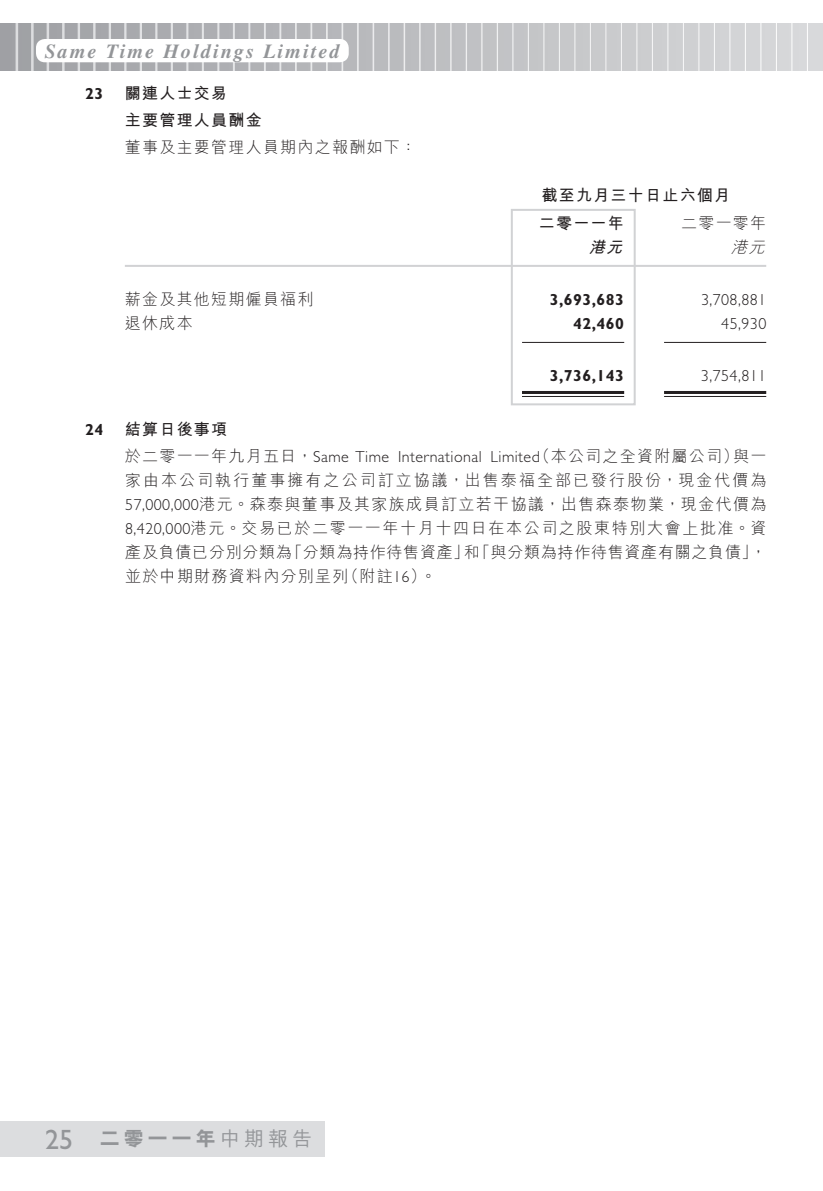
<style>
.page{position:relative;width:823px;height:1191px;background:#fff}
.page>*{position:absolute;margin:0;border:0;box-sizing:border-box;transform-origin:0 0}
.t1{font:28px "Gill Sans Std";color:#939598}
.t2{font:italic 700 20px "Times LT Std";letter-spacing:.105em;color:#939598}
.t3{font:800 20px "M Hei HK";letter-spacing:.2em;color:#939598}
.t4{font:300 16px "M Hei HK";letter-spacing:.08em;color:#231f20}
.t5{font:300 16px "Gill Sans Std";letter-spacing:.03em;color:#231f20}
.t6{font:300 16px "M Hei HK";letter-spacing:.1em;color:#231f20}
.t7{font:300 16px "M Hei HK";letter-spacing:.045em;color:#231f20}
.t8{font:700 16px "M Hei HK";letter-spacing:.08em;color:#231f20}
.t9{font:300 16px "M Hei HK";letter-spacing:.125em;color:#231f20}
.t10{font:700 16px "Gill Sans Std";letter-spacing:.03em;color:#231f20}
.t11{font:italic 300 16px "M Hei HK";color:#231f20}
.t12{font:italic 700 16px "M Hei HK";color:#231f20}
.s1{font-family:"Gill Sans Std"}
.s2{font-weight:500}
</style>
<div class="page">
<svg style="left:0;top:23px;width:822px;height:47px;background:#c1c2c5"></svg>
<hr style="left:806px;top:23px;width:1px;height:47px;background:#fff">
<hr style="left:791px;top:23px;width:1px;height:47px;background:#fefefe">
<hr style="left:775px;top:23px;width:1px;height:47px;background:#fdfdfd">
<hr style="left:760px;top:23px;width:1px;height:47px;background:#fdfdfd">
<hr style="left:744px;top:23px;width:1px;height:47px;background:#fcfcfc">
<hr style="left:729px;top:23px;width:1px;height:47px;background:#fbfbfb">
<hr style="left:713px;top:23px;width:1px;height:47px;background:#fafafa">
<hr style="left:698px;top:23px;width:1px;height:47px;background:#fafafa">
<hr style="left:682px;top:23px;width:1px;height:47px;background:#f9f9f9">
<hr style="left:667px;top:23px;width:1px;height:47px;background:#f8f8f9">
<hr style="left:651px;top:23px;width:1px;height:47px;background:#f8f8f9">
<hr style="left:636px;top:23px;width:1px;height:47px;background:#f7f7f8">
<hr style="left:620px;top:23px;width:1px;height:47px;background:#f6f6f7">
<hr style="left:605px;top:23px;width:1px;height:47px;background:#f5f5f6">
<hr style="left:589px;top:23px;width:1px;height:47px;background:#f5f5f6">
<hr style="left:574px;top:23px;width:1px;height:47px;background:#f4f5f5">
<hr style="left:558px;top:23px;width:1px;height:47px;background:#f3f4f4">
<hr style="left:543px;top:23px;width:1px;height:47px;background:#f2f3f4">
<hr style="left:527px;top:23px;width:1px;height:47px;background:#f1f2f3">
<hr style="left:512px;top:23px;width:1px;height:47px;background:#f1f2f3">
<hr style="left:496px;top:23px;width:1px;height:47px;background:#f0f1f2">
<hr style="left:481px;top:23px;width:1px;height:47px;background:#f0f0f1">
<hr style="left:465px;top:23px;width:2px;height:47px;background:#efeff0">
<hr style="left:450px;top:23px;width:1px;height:47px;background:#efeff0">
<hr style="left:434px;top:23px;width:2px;height:47px;background:#eeeeef">
<hr style="left:419px;top:23px;width:1px;height:47px;background:#ededee">
<hr style="left:403px;top:23px;width:2px;height:47px;background:#ededee">
<hr style="left:388px;top:23px;width:1px;height:47px;background:#ececee">
<hr style="left:372px;top:23px;width:2px;height:47px;background:#ebebed">
<hr style="left:357px;top:23px;width:1px;height:47px;background:#eaebec">
<hr style="left:341px;top:23px;width:2px;height:47px;background:#eaebec">
<hr style="left:326px;top:23px;width:1px;height:47px;background:#e9eaeb">
<hr style="left:310px;top:23px;width:2px;height:47px;background:#e8e9ea">
<hr style="left:295px;top:23px;width:1px;height:47px;background:#e7e8e9">
<hr style="left:279px;top:23px;width:2px;height:47px;background:#e6e7e9">
<hr style="left:264px;top:23px;width:2px;height:47px;background:#e6e7e9">
<hr style="left:248px;top:23px;width:2px;height:47px;background:#e5e6e8">
<hr style="left:233px;top:23px;width:2px;height:47px;background:#e4e5e7">
<hr style="left:217px;top:23px;width:2px;height:47px;background:#e3e4e6">
<hr style="left:202px;top:23px;width:2px;height:47px;background:#e3e4e6">
<hr style="left:186px;top:23px;width:2px;height:47px;background:#e2e3e5">
<hr style="left:171px;top:23px;width:2px;height:47px;background:#e1e2e4">
<hr style="left:155px;top:23px;width:2px;height:47px;background:#e1e2e4">
<hr style="left:140px;top:23px;width:2px;height:47px;background:#e1e2e4">
<hr style="left:124px;top:23px;width:2px;height:47px;background:#e0e1e3">
<hr style="left:109px;top:23px;width:2px;height:47px;background:#dfe0e2">
<hr style="left:93px;top:23px;width:2px;height:47px;background:#dfe0e2">
<hr style="left:78px;top:23px;width:2px;height:47px;background:#dedfe1">
<hr style="left:62px;top:23px;width:3px;height:47px;background:#dddee0">
<hr style="left:47px;top:23px;width:2px;height:47px;background:#dcdddf">
<hr style="left:31px;top:23px;width:3px;height:47px;background:#dcdddf">
<hr style="left:16px;top:23px;width:2px;height:47px;background:#dcdddf">
<div style="left:36px;top:39px;width:312px;height:23px;background:#fff;border-radius:9px"></div>
<div style="left:0;top:1121px;width:324px;height:35px;background:#dcdddf"></div>
<div style="left:510px;top:209px;width:125px;height:196px;border:2px solid #d1d2d4"></div>
<hr style="left:125px;top:265px;width:640px;height:2px;background:#d1d2d4">
<hr style="left:521px;top:342px;width:103px;height:1px;background:#231f20">
<hr style="left:663px;top:342px;width:102px;height:1px;background:#231f20">
<hr style="left:521px;top:391px;width:102px;height:3px;background:#231f20">
<hr style="left:521px;top:396px;width:102px;height:1px;background:#231f20">
<hr style="left:663px;top:391px;width:102px;height:3px;background:#231f20">
<hr style="left:663px;top:396px;width:102px;height:1px;background:#231f20">
<p class="t2" style="left:45px;top:39px;width:53px">Same</p>
<p class="t2" style="left:106px;top:39px;width:50px">Time</p>
<p class="t2" style="left:163px;top:39px;width:92px">Holdings</p>
<p class="t10" style="left:85px;top:84px;width:20px">23</p>
<p class="t8" style="left:125px;top:82px;width:104px">關連人士交易</p>
<p class="t2" style="left:263px;top:39px;width:78px">Limited</p>
<p class="t10" style="left:85px;top:420px;width:20px">24</p>
<p class="t8" style="left:125px;top:109px;width:138px">主要管理人員酬金</p>
<p class="t4" style="left:125px;top:136px;width:293px">董事及主要管理人員期內之報酬如下：</p>
<p class="t4" style="left:125px;top:288px;width:190px">薪金及其他短期僱員福利</p>
<p class="t4" style="left:125px;top:312px;width:69px">退休成本</p>
<p class="t8" style="left:125px;top:417px;width:104px">結算日後事項</p>
<p class="t8" style="left:541px;top:183px;width:190px">截至九月三十日止六個月</p>
<p class="t4" style="left:680px;top:212px;width:86px">二零一零年</p>
<p class="t8" style="left:538px;top:211px;width:86px">二零一一年</p>
<p class="t12" style="left:588px;top:235px;width:40px">港元</p>
<p class="t11" style="left:730px;top:236px;width:40px">港元</p>
<p class="t10" style="left:549px;top:290px;width:76px">3,693,683</p>
<p class="t5" style="left:700px;top:291px;width:67px">3,708,881</p>
<p class="t10" style="left:573px;top:314px;width:52px">42,460</p>
<p class="t5" style="left:720px;top:315px;width:47px">45,930</p>
<p class="t10" style="left:549px;top:366px;width:76px">3,736,143</p>
<p class="t5" style="left:700px;top:367px;width:67px">3,754,811</p>
<p class="t4" style="left:534px;top:445px;width:206px">（本公司之全資附屬公司）</p>
<p class="t4" style="left:125px;top:445px;width:265px">於二零一一年九月五日，<span class="s1">Same Time</span></p>
<p class="t9" style="left:125px;top:469px;width:642px">家由本公司執行董事擁有之公司訂立協議，出售泰福全部已發行股份，現金代價為</p>
<p class="t4" style="left:125px;top:493px;width:642px"><span class="s1">57,000,000</span>港元。森泰與董事及其家族成員訂立若干協議，出售森泰物業，現金代價為</p>
<p class="t6" style="left:125px;top:517px;width:642px"><span class="s1">8,420,000</span>港元。交易已於二零一一年十月十四日在本公司之股東特別大會上批准。資</p>
<p class="t7" style="left:286px;top:541px;width:481px">「分類為持作待售資產」「與分類為持作待售資產有關之負債，「</p>
<p class="t4" style="left:732px;top:445px;width:35px">與一</p>
<p class="t5" style="left:398px;top:447px;width:85px">International</p>
<p class="t5" style="left:490px;top:447px;width:51px">Limited</p>
<p class="t7" style="left:125px;top:541px;width:168px">產及負債已分別分類為</p>
<p class="t4" style="left:463px;top:541px;width:17px">和</p>
<p class="t4" style="left:343px;top:565px;width:85px">（附註<span class="s1">16</span>(</p>
<p class="t4" style="left:125px;top:565px;width:224px">並於中期財務資料內分別呈列</p>
<p class="t4" style="left:420px;top:565px;width:17px">。</p>
<h1 class="t1" style="left:45px;top:1123px;width:29px">25</h1>
<p class="t3" style="left:100px;top:1125px;width:214px">二零一一年<span class="s2">中期報告</span></p>
</div>
